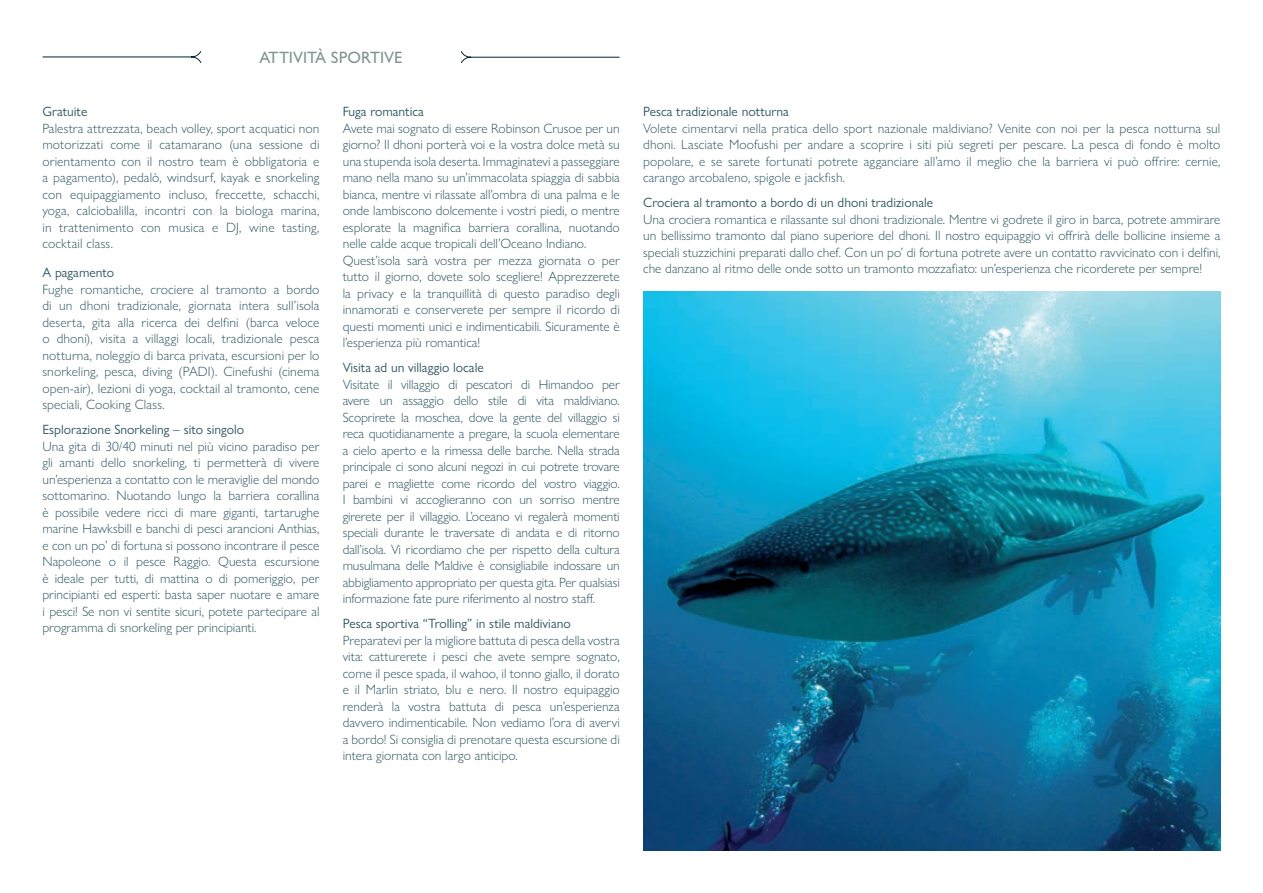
<style>
.page{position:relative;width:1263px;height:893px;background:#fff}
.page>*{position:absolute;margin:0;border:0;box-sizing:border-box;transform-origin:0 0}
.t1{font:500 16.5px "Gill Sans Nova";color:#829592}
.t2{font:300 13.5px/16.5px "Gill Sans Nova";color:#2f5763;text-align:justify}
.t3{font:13.5px "Gill Sans Nova";color:#2f5763}
</style>
<div class="page">
<svg style="left:42px;top:51px;width:578px;height:12px"></svg>
<img style="left:643px;top:291px;width:577px;height:559px">
<p class="t1" style="left:259px;top:47px;width:145px">ATTIVITÀ SPORTIVE</p>
<p class="t3" style="left:42px;top:103px;width:46px">Gratuite</p>
<p class="t2" style="left:42px;top:120px;width:279px">Palestra attrezzata, beach volley, sport acquatici non motorizzati come il catamarano (una sessione di orientamento con il nostro team è obbligatoria e a pagamento), pedalò, windsurf, kayak e snorkeling con equipaggiamento incluso, freccette, schacchi, yoga, calciobalilla, incontri con la biologa marina, in trattenimento con musica e DJ, wine tasting, cocktail class.</p>
<p class="t3" style="left:42px;top:265px;width:73px">A pagamento</p>
<p class="t2" style="left:42px;top:281px;width:279px">Fughe romantiche, crociere al tramonto a bordo di un dhoni tradizionale, giornata intera sull’isola deserta, gita alla ricerca dei delfini (barca veloce o dhoni), visita a villaggi locali, tradizionale pesca notturna, noleggio di barca privata, escursioni per lo snorkeling, pesca, diving (PADI). Cinefushi (cinema open-air), lezioni di yoga, cocktail al tramonto, cene speciali, Cooking Class.</p>
<p class="t3" style="left:42px;top:422px;width:203px">Esplorazione Snorkeling – sito singolo</p>
<p class="t2" style="left:42px;top:438px;width:279px">Una gita di 30/40 minuti nel più vicino paradiso per gli amanti dello snorkeling, ti permetterà di vivere un’esperienza a contatto con le meraviglie del mondo sottomarino. Nuotando lungo la barriera corallina è possibile vedere ricci di mare giganti, tartarughe marine Hawksbill e banchi di pesci arancioni Anthias, e con un po’ di fortuna si possono incontrare il pesce Napoleone o il pesce Raggio. Questa escursione è ideale per tutti, di mattina o di pomeriggio, per principianti ed esperti: basta saper nuotare e amare i pesci! Se non vi sentite sicuri, potete partecipare al programma di snorkeling per principianti.</p>
<p class="t3" style="left:343px;top:103px;width:83px">Fuga romantica</p>
<p class="t2" style="left:343px;top:120px;width:279px;text-align:left">Avete mai sognato di essere Robinson Crusoe per un giorno? Il dhoni porterà voi e la vostra dolce metà su una stupenda isola deserta. Immaginatevi a passeggiare mano nella mano su un’immacolata spiaggia di sabbia bianca, mentre vi rilassate all’ombra di una palma e le onde lambiscono dolcemente i vostri piedi, o mentre esplorate la magnifica barriera corallina, nuotando nelle calde acque tropicali dell’Oceano Indiano.<br>Quest’isola sarà vostra per mezza giornata o per tutto il giorno, dovete solo scegliere! Apprezzerete la privacy e la tranquillità di questo paradiso degli innamorati e conserverete per sempre il ricordo di questi momenti unici e indimenticabili. Sicuramente è l’esperienza più romantica!</p>
<p class="t3" style="left:343px;top:359px;width:142px">Visita ad un villaggio locale</p>
<p class="t2" style="left:343px;top:376px;width:279px">Visitate il villaggio di pescatori di Himandoo per avere un assaggio dello stile di vita maldiviano.<br>Scoprirete la moschea, dove la gente del villaggio si reca quotidianamente a pregare, la scuola elementare a cielo aperto e la rimessa delle barche. Nella strada principale ci sono alcuni negozi in cui potrete trovare parei e magliette come ricordo del vostro viaggio.<br>I bambini vi accoglieranno con un sorriso mentre girerete per il villaggio. L’oceano vi regalerà momenti speciali durante le traversate di andata e di ritorno dall’isola. Vi ricordiamo che per rispetto della cultura musulmana delle Maldive è consigliabile indossare un abbigliamento appropriato per questa gita. Per qualsiasi informazione fate pure riferimento al nostro staff.</p>
<p class="t3" style="left:343px;top:615px;width:229px">Pesca sportiva “Trolling” in stile maldiviano</p>
<p class="t2" style="left:343px;top:632px;width:279px">Preparatevi per la migliore battuta di pesca della vostra vita: catturerete i pesci che avete sempre sognato, come il pesce spada, il wahoo, il tonno giallo, il dorato e il Marlin striato, blu e nero. Il nostro equipaggio renderà la vostra battuta di pesca un’esperienza davvero indimenticabile. Non vediamo l’ora di avervi a bordo! Si consiglia di prenotare questa escursione di intera giornata con largo anticipo.</p>
<p class="t3" style="left:643px;top:103px;width:147px">Pesca tradizionale notturna</p>
<p class="t2" style="left:643px;top:120px;width:579px">Volete cimentarvi nella pratica dello sport nazionale maldiviano? Venite con noi per la pesca notturna sul dhoni. Lasciate Moofushi per andare a scoprire i siti più segreti per pescare. La pesca di fondo è molto popolare, e se sarete fortunati potrete agganciare all’amo il meglio che la barriera vi può offrire: cernie, carango arcobaleno, spigole e jackfish.</p>
<p class="t3" style="left:643px;top:194px;width:291px">Crociera al tramonto a bordo di un dhoni tradizionale</p>
<p class="t2" style="left:643px;top:211px;width:579px">Una crociera romantica e rilassante sul dhoni tradizionale. Mentre vi godrete il giro in barca, potrete ammirare un bellissimo tramonto dal piano superiore del dhoni. Il nostro equipaggio vi offrirà delle bollicine insieme a speciali stuzzichini preparati dallo chef. Con un po’ di fortuna potrete avere un contatto ravvicinato con i delfini, che danzano al ritmo delle onde sotto un tramonto mozzafiato: un’esperienza che ricorderete per sempre!</p>
</div>
